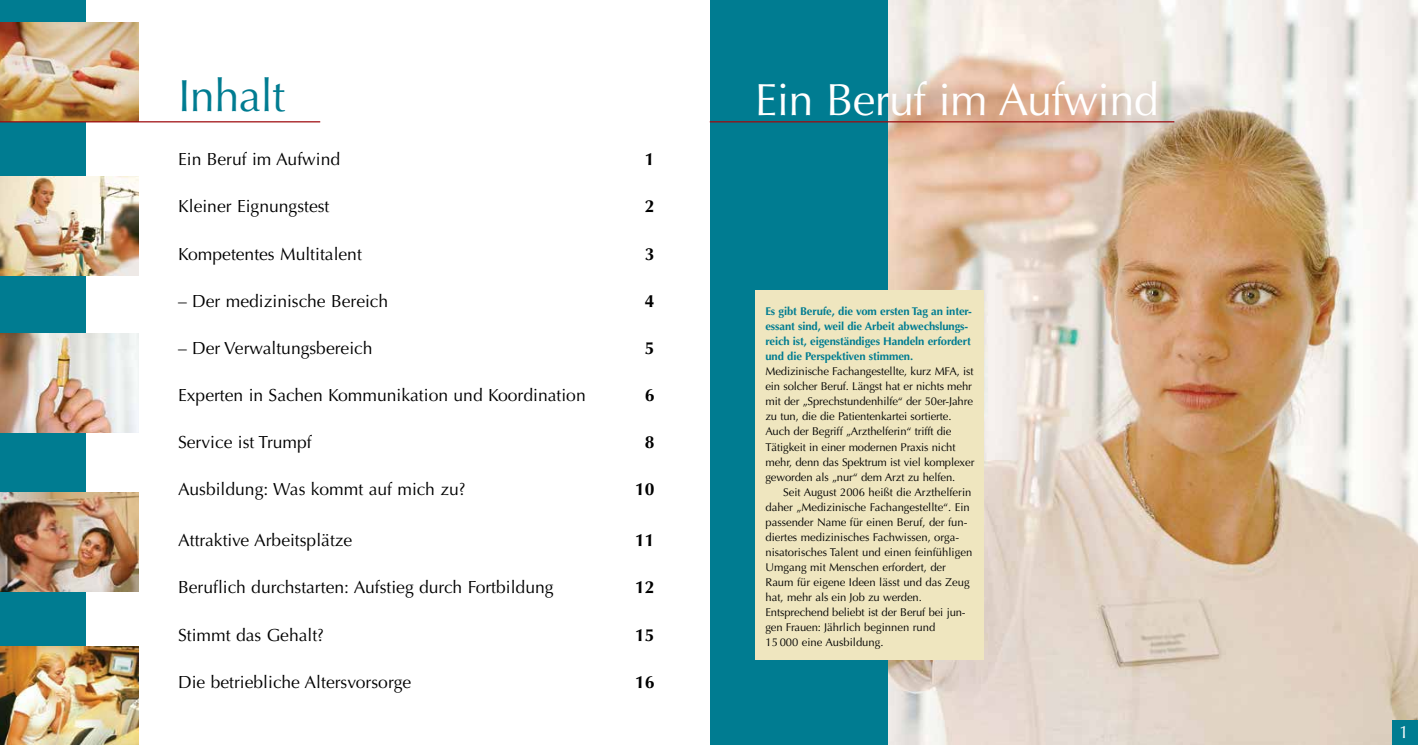
<style>
.page{position:relative;width:1418px;height:745px;background:#fff}
.page>*{position:absolute;margin:0;border:0;box-sizing:border-box;transform-origin:0 0}
.t1{font:45px "Optima";letter-spacing:-.015em;color:#fff}
.t2{font:45px "Optima";letter-spacing:-.015em;color:#007c91}
.t3{font:17.5px "Optima";color:#000}
.t4{font:700 17.5px "Optima";color:#000}
.t5{font:17.5px "Optima";color:#fff}
.t6{font:11.25px/15px "Optima";letter-spacing:-.01em;color:#000}
.t7{font:700 11.25px/15px "Optima";letter-spacing:-.01em;color:#007c91}
</style>
<div class="page">
<div style="left:710px;top:0;width:183px;height:744px;background:#007c91"></div>
<img style="left:888px;top:0;width:529px;height:744px">
<div style="left:755px;top:290px;width:229px;height:369px;background:#efe6bf"></div>
<div style="left:0;top:0;width:85px;height:744px;background:#007c91"></div>
<img style="left:0;top:22px;width:139px;height:99px">
<img style="left:0;top:176px;width:139px;height:100px">
<img style="left:0;top:646px;width:139px;height:98px">
<img style="left:0;top:333px;width:139px;height:99px">
<img style="left:0;top:492px;width:139px;height:99px">
<hr style="left:0;top:121px;width:320px;height:1px;background:#9e0b0f">
<hr style="left:709px;top:121px;width:465px;height:1px;background:#9e0b0f">
<div style="left:1391px;top:720px;width:26px;height:24px;background:#007c91"></div>
<h1 class="t2" style="left:178px;top:70px;width:108px">Inhalt</h1>
<h2 class="t3" style="left:178px;top:149px;width:163px">Ein Beruf im Aufwind</h2>
<h2 class="t4" style="left:645px;top:149px;width:11px">1</h2>
<h2 class="t3" style="left:178px;top:196px;width:153px">Kleiner Eignungstest</h2>
<h2 class="t4" style="left:645px;top:196px;width:11px">2</h2>
<h2 class="t3" style="left:178px;top:243px;width:185px">Kompetentes Multitalent</h2>
<h2 class="t4" style="left:645px;top:243px;width:11px">3</h2>
<h2 class="t3" style="left:178px;top:290px;width:211px">– Der medizinische Bereich</h2>
<h2 class="t4" style="left:645px;top:290px;width:11px">4</h2>
<h2 class="t3" style="left:178px;top:337px;width:196px">– Der Verwaltungsbereich</h2>
<h2 class="t4" style="left:645px;top:337px;width:11px">5</h2>
<h2 class="t3" style="left:178px;top:384px;width:409px">Experten in Sachen Kommunikation und Koordination</h2>
<h2 class="t4" style="left:645px;top:384px;width:11px">6</h2>
<h2 class="t3" style="left:178px;top:431px;width:135px">Service ist Trumpf</h2>
<h2 class="t4" style="left:645px;top:431px;width:11px">8</h2>
<h2 class="t3" style="left:178px;top:478px;width:289px">Ausbildung: Was kommt auf mich zu?</h2>
<h2 class="t4" style="left:635px;top:478px;width:21px">10</h2>
<h2 class="t3" style="left:178px;top:530px;width:176px">Attraktive Arbeitsplätze</h2>
<h2 class="t4" style="left:635px;top:530px;width:21px">11</h2>
<h2 class="t3" style="left:178px;top:577px;width:377px">Beruflich durchstarten: Aufstieg durch Fortbildung</h2>
<h2 class="t4" style="left:635px;top:577px;width:21px">12</h2>
<h2 class="t3" style="left:178px;top:624px;width:147px">Stimmt das Gehalt?</h2>
<h2 class="t4" style="left:635px;top:624px;width:21px">15</h2>
<h2 class="t3" style="left:178px;top:671px;width:235px">Die betriebliche Altersvorsorge</h2>
<h2 class="t4" style="left:635px;top:671px;width:21px">16</h2>
<h1 class="t1" style="left:755px;top:73px;width:405px">Ein Beruf im Aufwind</h1>
<p class="t7" style="left:765px;top:304px;width:208px">Es gibt Berufe, die vom ersten Tag an inter&shy;essant sind, weil die Arbeit abwechslungs&shy;reich ist, eigenständiges Handeln erfordert und die Perspektiven stimmen.</p>
<p class="t6" style="left:765px;top:364px;width:210px">Medizinische Fachangestellte, kurz MFA, ist ein solcher Beruf. Längst hat er nichts mehr mit der „Sprechstundenhilfe“ der 50er-Jahre zu tun, die die Patientenkartei sortierte.<br>Auch der Begriff „Arzthelferin“ trifft die Tätigkeit in einer modernen Praxis nicht mehr, denn das Spektrum ist viel komplexer geworden als „nur“ dem Arzt zu helfen.</p>
<p class="t6" style="left:765px;top:484px;width:208px;text-indent:18px">Seit August 2006 heißt die Arzthelferin daher „Medizinische Fachangestellte“. Ein passender Name für einen Beruf, der fun&shy;diertes medizinisches Fachwissen, orga&shy;nisatorisches Talent und einen feinfühligen Umgang mit Menschen erfordert, der Raum für eigene Ideen lässt und das Zeug hat, mehr als ein Job zu werden.<br>Entsprechend beliebt ist der Beruf bei jun&shy;gen Frauen: Jährlich beginnen rund<br>15 000 eine Ausbildung.</p>
<h2 class="t5" style="left:1398px;top:721px;width:11px">1</h2>
</div>
